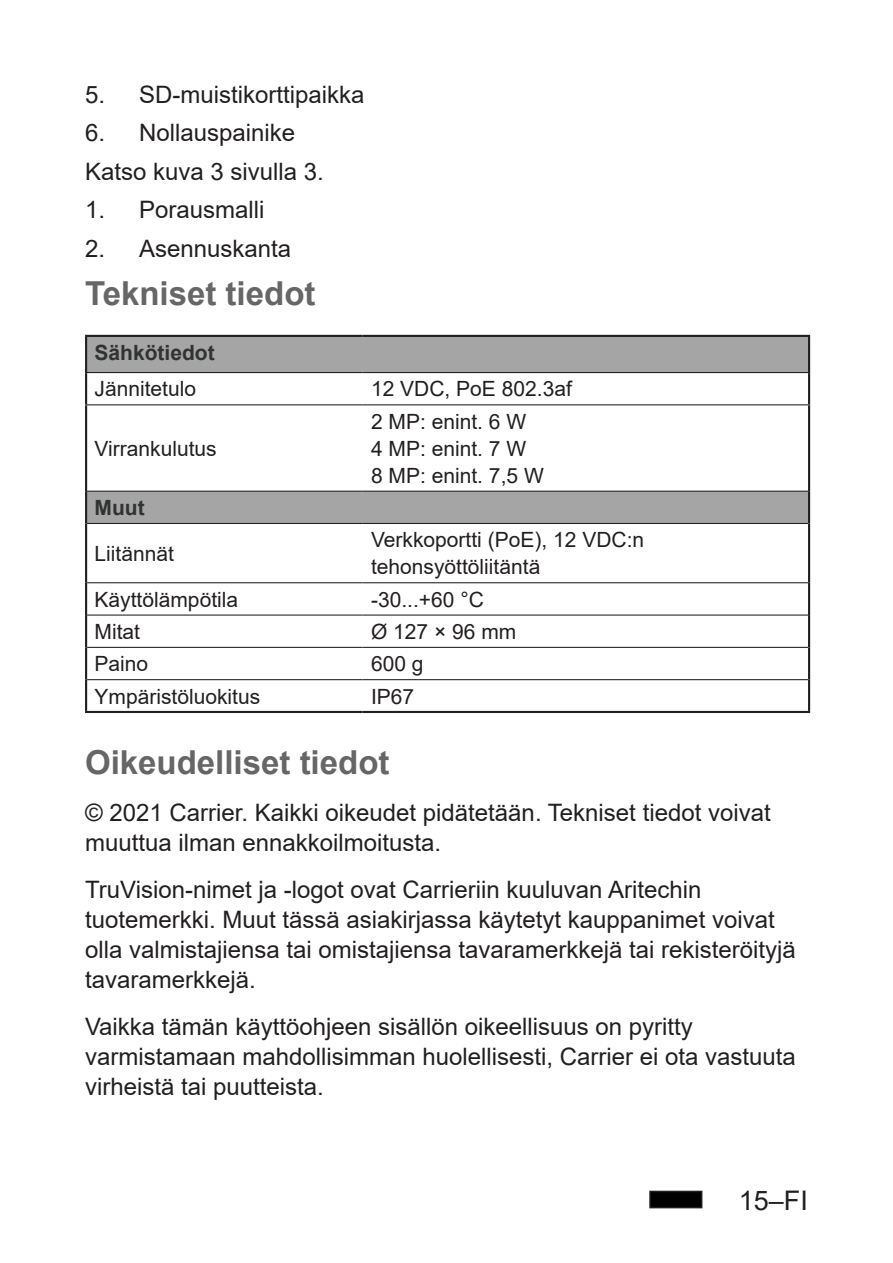
<style>
.page{position:relative;width:893px;height:1263px;background:#fff}
.page>*{position:absolute;margin:0;border:0;box-sizing:border-box;transform-origin:0 0}
.t1{font:700 33px "Arial";color:#666}
.t2{font:27px "Arial";color:#231f20}
.t3{font:24px/30px "Arial";color:#231f20}
.t4{font:21px/27px "Arial";color:#231f20}
.t5{font:700 21px "Arial";color:#313232}
</style>
<div class="page">
<div style="left:650px;top:1191px;width:52px;height:16px;background:#000"></div>
<div style="left:649px;top:1191px;width:53px;height:17px;border:2px solid #231f20"></div>
<svg style="left:87px;top:337px;width:721px;height:186px"></svg>
<hr style="left:85px;top:372px;width:278px;height:1px;background:#231f20">
<hr style="left:363px;top:372px;width:447px;height:1px;background:#231f20">
<hr style="left:85px;top:404px;width:278px;height:1px;background:#231f20">
<hr style="left:363px;top:404px;width:447px;height:1px;background:#231f20">
<hr style="left:87px;top:491px;width:276px;height:1px;background:#231f20">
<hr style="left:363px;top:491px;width:445px;height:1px;background:#231f20">
<hr style="left:87px;top:523px;width:276px;height:1px;background:#231f20">
<hr style="left:363px;top:523px;width:445px;height:1px;background:#231f20">
<hr style="left:87px;top:582px;width:276px;height:1px;background:#231f20">
<hr style="left:363px;top:582px;width:445px;height:1px;background:#231f20">
<hr style="left:87px;top:614px;width:276px;height:2px;background:#231f20">
<hr style="left:363px;top:614px;width:445px;height:2px;background:#231f20">
<hr style="left:87px;top:647px;width:276px;height:1px;background:#231f20">
<hr style="left:363px;top:647px;width:445px;height:1px;background:#231f20">
<hr style="left:85px;top:337px;width:2px;height:35px;background:#231f20">
<hr style="left:85px;top:405px;width:2px;height:86px;background:#231f20">
<hr style="left:85px;top:491px;width:2px;height:32px;background:#231f20">
<hr style="left:85px;top:523px;width:2px;height:60px;background:#231f20">
<hr style="left:85px;top:583px;width:2px;height:32px;background:#231f20">
<hr style="left:85px;top:615px;width:2px;height:32px;background:#231f20">
<hr style="left:85px;top:647px;width:2px;height:33px;background:#231f20">
<hr style="left:85px;top:680px;width:2px;height:31px;background:#231f20">
<hr style="left:85px;top:373px;width:2px;height:31px;background:#231f20">
<hr style="left:808px;top:337px;width:2px;height:35px;background:#231f20">
<hr style="left:808px;top:405px;width:2px;height:86px;background:#231f20">
<hr style="left:808px;top:491px;width:2px;height:32px;background:#231f20">
<hr style="left:808px;top:523px;width:2px;height:60px;background:#231f20">
<hr style="left:808px;top:583px;width:2px;height:32px;background:#231f20">
<hr style="left:808px;top:615px;width:2px;height:32px;background:#231f20">
<hr style="left:808px;top:647px;width:2px;height:33px;background:#231f20">
<hr style="left:808px;top:680px;width:2px;height:31px;background:#231f20">
<hr style="left:808px;top:373px;width:2px;height:31px;background:#231f20">
<hr style="left:85px;top:335px;width:278px;height:2px;background:#231f20">
<hr style="left:363px;top:335px;width:447px;height:2px;background:#231f20">
<hr style="left:85px;top:711px;width:278px;height:2px;background:#231f20">
<hr style="left:363px;top:711px;width:447px;height:2px;background:#231f20">
<hr style="left:87px;top:679px;width:276px;height:1px;background:#231f20">
<hr style="left:363px;top:679px;width:445px;height:1px;background:#231f20">
<p class="t3" style="left:85px;top:79px;width:281px">5. SD-muistikorttipaikka</p>
<p class="t3" style="left:85px;top:113px;width:240px;line-height:38.5px">6. Nollauspainike<br>Katso kuva 3 sivulla 3.</p>
<p class="t3" style="left:85px;top:194px;width:181px">1. Porausmalli</p>
<p class="t3" style="left:85px;top:233px;width:208px">2. Asennuskanta</p>
<h1 class="t1" style="left:85px;top:270px;width:232px">Tekniset tiedot</h1>
<p class="t5" style="left:95px;top:337px;width:122px">Sähkötiedot</p>
<p class="t4" style="left:95px;top:375px;width:103px">Jännitetulo</p>
<p class="t4" style="left:371px;top:375px;width:202px">12 VDC, PoE 802.3af</p>
<p class="t4" style="left:95px;top:435px;width:124px">Virrankulutus</p>
<p class="t5" style="left:95px;top:493px;width:52px">Muut</p>
<p class="t4" style="left:95px;top:540px;width:81px">Liitännät</p>
<p class="t4" style="left:371px;top:408px;width:174px">2 MP: enint. 6 W<br>4 MP: enint. 7 W<br>8 MP: enint. 7,5 W</p>
<p class="t4" style="left:371px;top:526px;width:275px">Verkkoportti (PoE), 12 VDC:n tehonsyöttöliitäntä</p>
<p class="t4" style="left:95px;top:586px;width:145px">Käyttölämpötila</p>
<p class="t4" style="left:371px;top:586px;width:114px">-30...+60 °C</p>
<p class="t4" style="left:95px;top:618px;width:47px">Mitat</p>
<p class="t4" style="left:371px;top:618px;width:147px">Ø 127 × 96 mm</p>
<p class="t4" style="left:95px;top:650px;width:55px">Paino</p>
<p class="t4" style="left:371px;top:650px;width:54px">600 g</p>
<p class="t4" style="left:95px;top:682px;width:167px">Ympäristöluokitus</p>
<p class="t4" style="left:371px;top:682px;width:45px">IP67</p>
<h1 class="t1" style="left:85px;top:739px;width:306px">Oikeudelliset tiedot</h1>
<p class="t3" style="left:85px;top:798px;width:687px">© 2021 Carrier. Kaikki oikeudet pidätetään. Tekniset tiedot voivat muuttua ilman ennakkoilmoitusta.</p>
<p class="t3" style="left:85px;top:875px;width:712px">TruVision-nimet ja -logot ovat Carrieriin kuuluvan Aritechin tuotemerkki. Muut tässä asiakirjassa käytetyt kauppanimet voivat olla valmistajiensa tai omistajiensa tavaramerkkejä tai rekisteröityjä tavaramerkkejä.</p>
<p class="t3" style="left:85px;top:1012px;width:712px">Vaikka tämän käyttöohjeen sisällön oikeellisuus on pyritty varmistamaan mahdollisimman huolellisesti, Carrier ei ota vastuuta virheistä tai puutteista.</p>
<p class="t2" style="left:739px;top:1181px;width:71px">15–FI</p>
</div>
